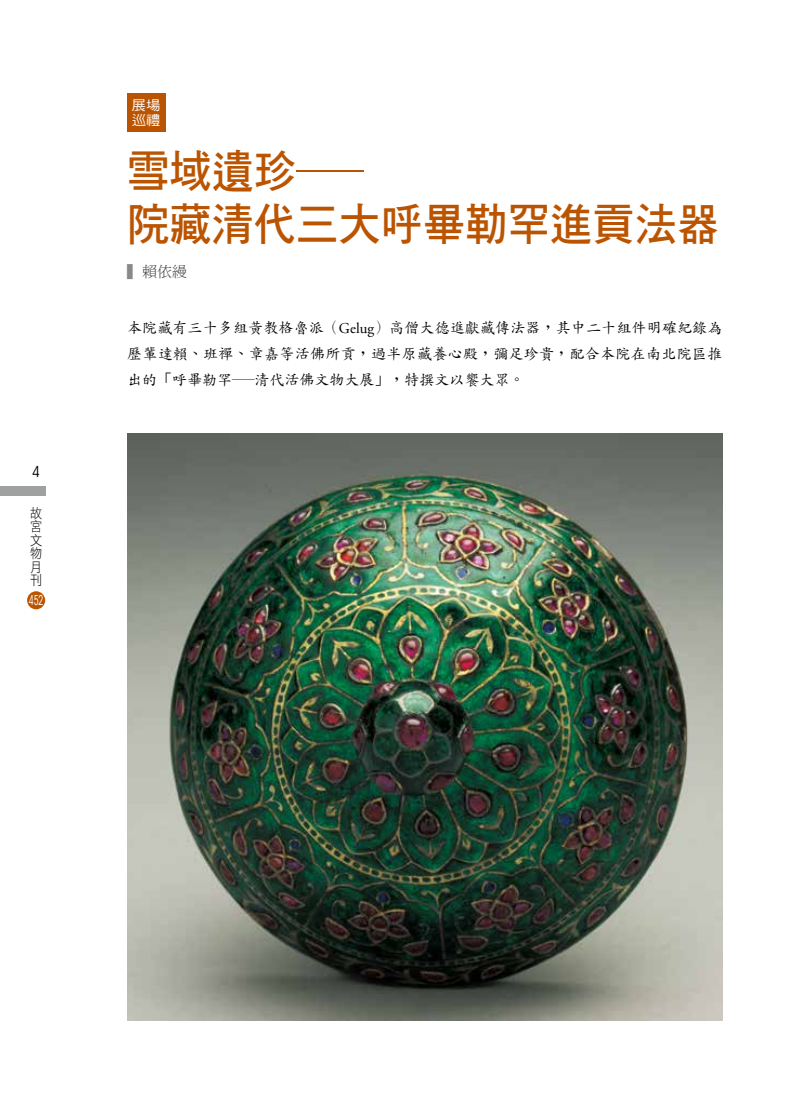
<style>
.page{position:relative;width:808px;height:1106px;background:#fff}
.page>*{position:absolute;margin:0;border:0;box-sizing:border-box;transform-origin:0 0}
.t1{font:45px/53.2px "DF Hei Std W7";color:#bb5400;scale:.94 1}
.t2{font:15px/26px "DF Kai Shu Std W5";letter-spacing:.02em;color:#000;text-align:justify}
.t3{font:15px "DF Ming Std W3";color:#3e3a39}
.t4{font:condensed 15px "ITC Avant Garde Std";color:#000}
.t5{font:13.5px/13.5px "DF Hei Std W3";color:#000;scale:.9 1}
.t6{font:13.5px/15px "DF Hei Std W5";color:#fff;scale:1.05 1}
.t7{font:condensed 13.5px "ITC Avant Garde Std";color:#fff;scale:.7 1}
.s1{color:#898989}
.s2{font-family:"AR Kai B5";font-weight:500}
.s3{font-family:"Adobe Garamond Pro"}
.s4{font-family:"DF Hei Std W5"}
</style>
<div class="page">
<div style="left:127px;top:93px;width:38px;height:38px;background:#bb5400"></div>
<div style="left:27px;top:591px;width:18px;height:18px;background:#bb5400;border-radius:50%"></div>
<div style="left:0;top:487px;width:46px;height:9px;background:#9fa0a0"></div>
<img style="left:128px;top:434px;width:594px;height:586px">
<p class="t4" style="left:32px;top:463px;width:9px">4</p>
<p class="t5" style="left:30px;top:506px;width:15px">故宮文物月刊</p>
<p class="t7" style="left:29px;top:592px;width:23px">452</p>
<p class="t6" style="left:132px;top:97px;width:29px">展場巡禮</p>
<h1 class="t1" style="left:127px;top:143px;width:632px">雪域遺珍─<br>院藏清代三大呼畢勒罕進貢法器</h1>
<p class="t3" style="left:127px;top:263px;width:61px"><span class="s1">▍</span>賴依縵</p>
<p class="t2" style="left:127px;top:314px;width:597px">本院藏有三十多組黃教格魯派<span class="s2">（</span><span class="s3">Gelug</span><span class="s2">）</span>高僧大德進獻藏傳法器<span class="s2">，</span>其中二十組件明確紀錄為歷輩達賴<span class="s2">、</span>班禪<span class="s2">、</span>章嘉等活佛所貢<span class="s2">，</span>過半原藏養心殿<span class="s2">，</span>彌足珍貴<span class="s2">，</span>配合本院在南北院區推出的<span class="s2">「</span>呼畢勒罕<span class="s4">―</span>清代活佛文物大展<span class="s2">」，</span>特撰文以饗大眾<span class="s2">。</span></p>
</div>
